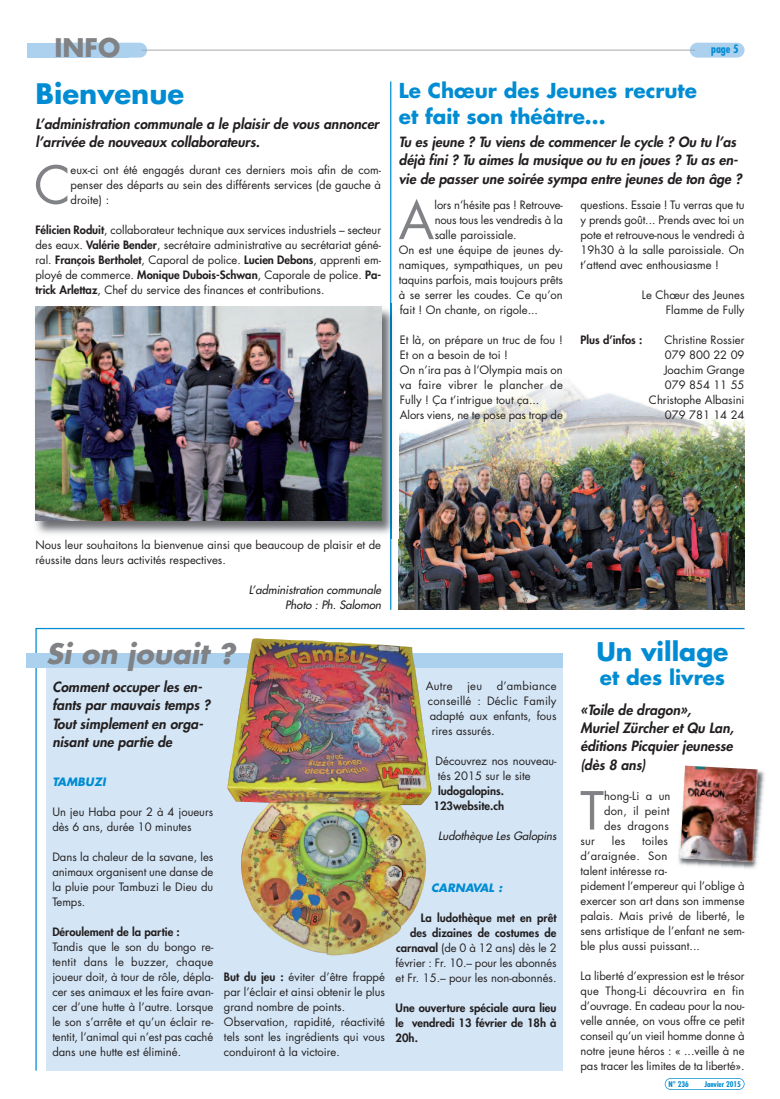
<style>
.page{position:relative;width:780px;height:1099px;background:#fff}
.page>*{position:absolute;margin:0;border:0;box-sizing:border-box;transform-origin:0 0}
.t1{font:51px "Futura";color:#808285}
.t2{font:italic 700 27.5px "Futura";letter-spacing:.005em;color:#808285}
.t3{font:700 27.5px "Futura";color:#008cd2}
.t4{font:700 25px "Futura";color:#008cd2}
.t5{font:700 25px "Futura";color:#808285}
.t6{font:700 20px/26.1px "Futura";color:#008cd2}
.t7{font:italic 800 13.75px/18.4px "Futura";letter-spacing:.005em;color:#231f20}
.t8{font:11.25px/15px "Futura";color:#231f20;text-align:justify}
.t9{font:800 11.25px/15px "Futura";color:#231f20;text-align:center}
.t10{font:italic 11.25px/15px "Futura";letter-spacing:.005em;color:#231f20;text-align:right}
.t11{font:11.25px "Futura";letter-spacing:.02em;color:#231f20}
.t12{font:italic 700 11.25px "Futura";letter-spacing:.005em;color:#008cd2}
.t13{font:700 condensed 11.25px "Futura";color:#008cd2}
.t14{font:700 condensed 7.62px "Futura";color:#008cd2}
.s1{font-weight:800}
</style>
<div class="page">
<img style="left:399px;top:379px;width:345px;height:230px">
<hr style="left:390px;top:81px;width:1px;height:528px;background:#008cd2">
<div style="left:689px;top:43px;width:55px;height:15px;background:#acd1ee;border-radius:7px"></div>
<hr style="left:35px;top:628px;width:2px;height:442px;background:#008cd2">
<div style="left:46px;top:657px;width:516px;height:413px;background:#d4e6f6"></div>
<div style="left:27px;top:653px;width:535px;height:15px;background:#acd1ee"></div>
<hr style="left:36px;top:628px;width:708px;height:1px;background:#008cd2">
<div style="left:664px;top:1078px;width:80px;height:11px;border:1px solid #008cd2;border-radius:6px"></div>
<img style="left:227px;top:638px;width:204px;height:317px">
<img style="left:678px;top:769px;width:87px;height:100px">
<img style="left:680px;top:765px;width:77px;height:96px">
<div style="left:65px;top:43px;width:82px;height:15px;background:#acd1ee;border-radius:7px"></div>
<div style="left:27px;top:43px;width:101px;height:15px;background:#acd1ee"></div>
<hr style="left:141px;top:50px;width:554px;height:1px;background:#a8a9ad">
<img style="left:35px;top:303px;width:358px;height:235px">
<img style="left:390px;top:303px;width:1px;height:235px">
<img style="left:35px;top:307px;width:346px;height:214px">
<h3 class="t5" style="left:54px;top:37px;width:67px">INFO</h3>
<h2 class="t3" style="left:35px;top:81px;width:150px">Bienvenue</h2>
<p class="t7" style="left:35px;top:116px;width:345px">L’administration communale a le plaisir de vous annoncer l’arrivée de nouveaux collaborateurs.</p>
<h1 class="t1" style="left:34px;top:162px;width:38px">C</h1>
<p class="t8" style="left:71px;top:163px;width:312px">eux-ci ont été engagés durant ces derniers mois afin de com&shy;penser des départs au sein des différents services (de gauche à droite) :</p>
<p class="t8" style="left:35px;top:223px;width:347px"><span class="s1">Félicien Roduit</span>, collaborateur technique aux services industriels – secteur des eaux. <span class="s1">Valérie Bender</span>, secrétaire administrative au secrétariat géné&shy;ral. <span class="s1">François Bertholet</span>, Caporal de police. <span class="s1">Lucien Debons</span>, apprenti em&shy;ployé de commerce. <span class="s1">Monique Dubois-Schwan</span>, Caporale de police. <span class="s1">Pa&shy;trick Arlettaz</span>, Chef du service des finances et contributions.</p>
<p class="t13" style="left:711px;top:44px;width:29px">page 5</p>
<h3 class="t6" style="left:399px;top:79px;width:299px">Le Chœur des Jeunes recrute et fait son théâtre...</h3>
<p class="t7" style="left:399px;top:134px;width:344px">Tu es jeune ? Tu viens de commencer le cycle ? Ou tu l’as déjà fini ? Tu aimes la musique ou tu en joues ? Tu as en&shy;vie de passer une soirée sympa entre jeunes de ton âge ?</p>
<h1 class="t1" style="left:398px;top:197px;width:37px">A</h1>
<p class="t8" style="left:434px;top:198px;width:130px">lors n’hésite pas ! Retrouve-</p>
<p class="t8" style="left:434px;top:213px;width:130px">nous tous les vendredis à la</p>
<p class="t8" style="left:434px;top:228px;width:83px">salle paroissiale.</p>
<p class="t8" style="left:399px;top:243px;width:165px">On est une équipe de jeunes dy-</p>
<p class="t8" style="left:399px;top:258px;width:165px">namiques, sympathiques, un peu</p>
<p class="t8" style="left:399px;top:273px;width:165px">taquins parfois, mais toujours prêts</p>
<p class="t8" style="left:399px;top:288px;width:165px">à se serrer les coudes. Ce qu’on</p>
<p class="t8" style="left:400px;top:303px;width:140px">fait ! On chante, on rigole...</p>
<p class="t8" style="left:400px;top:333px;width:164px;text-align:left">Et là, on prépare un truc de fou !<br>Et on a besoin de toi !<br>On n’ira pas à l’Olympia mais on va faire vibrer le plancher de<br>Fully ! Ça t’intrigue tout ça...<br>Alors viens, ne te pose pas trop de</p>
<p class="t8" style="left:580px;top:198px;width:165px">questions. Essaie ! Tu verras que tu y prends goût... Prends avec toi un pote et retrouve-nous le vendredi à 19h30 à la salle paroissiale. On t’attend avec enthousiasme !</p>
<p class="t8" style="left:641px;top:288px;width:104px;text-align:right">Le Chœur des Jeunes<br>Flamme de Fully</p>
<p class="t9" style="left:580px;top:333px;width:63px">Plus d’infos :</p>
<p class="t8" style="left:649px;top:333px;width:97px;text-align:right">Christine Rossier<br>079 800 22 09<br>Joachim Grange<br>079 854 11 55<br>Christophe Albasini<br>079 781 14 24</p>
<p class="t8" style="left:35px;top:538px;width:347px">Nous leur souhaitons la bienvenue ainsi que beaucoup de plaisir et de réussite dans leurs activités respectives.</p>
<p class="t10" style="left:249px;top:583px;width:134px">L’administration communale<br>Photo : Ph. Salomon</p>
<h2 class="t2" style="left:46px;top:641px;width:190px">Si on jouait ?</h2>
<p class="t7" style="left:52px;top:679px;width:159px">Comment occuper les en&shy;fants par mauvais temps ?<br>Tout simplement en orga&shy;nisant une partie de</p>
<p class="t12" style="left:52px;top:776px;width:55px">TAMBUZI</p>
<p class="t8" style="left:52px;top:805px;width:162px">Un jeu Haba pour 2 à 4 joueurs dès 6 ans, durée 10 minutes</p>
<p class="t8" style="left:52px;top:850px;width:162px">Dans la chaleur de la savane, les animaux organisent une danse de la pluie pour Tambuzi le Dieu du Temps.</p>
<p class="t9" style="left:52px;top:925px;width:129px">Déroulement de la partie :</p>
<p class="t8" style="left:52px;top:940px;width:162px">Tandis que le son du bongo re&shy;tentit dans le buzzer, chaque joueur doit, à tour de rôle, dépla&shy;cer ses animaux et les faire avan&shy;cer d’une hutte à l’autre. Lorsque le son s’arrête et qu’un éclair re&shy;tentit, l’animal qui n’est pas caché dans une hutte est éliminé.</p>
<p class="t8" style="left:224px;top:970px;width:162px;text-align:left"><span class="s1">But du jeu :</span> éviter d’être frappé par l’éclair et ainsi obtenir le plus grand nombre de points.<br>Observation, rapidité, réactivité tels sont les ingrédients qui vous conduiront à la victoire.</p>
<p class="t8" style="left:426px;top:679px;width:28px">Autre</p>
<p class="t8" style="left:467px;top:679px;width:16px">jeu</p>
<p class="t11" style="left:496px;top:681px;width:61px">d’ambiance</p>
<p class="t11" style="left:428px;top:696px;width:130px">conseillé : Déclic Family</p>
<p class="t8" style="left:430px;top:709px;width:128px">adapté aux enfants, fous</p>
<p class="t8" style="left:432px;top:724px;width:65px">rires assurés.</p>
<p class="t8" style="left:435px;top:754px;width:122px">Découvrez nos nouveau&shy;tés 2015 sur le site</p>
<p class="t9" style="left:433px;top:784px;width:72px">ludogalopins.<br>123website.ch</p>
<p class="t10" style="left:438px;top:829px;width:120px">Ludothèque Les Galopins</p>
<p class="t12" style="left:431px;top:882px;width:73px">CARNAVAL :</p>
<p class="t8" style="left:395px;top:910px;width:162px;text-align:right"><span class="s1">La ludothèque met en prêt<br>des dizaines de costumes de carnaval</span> (de 0 à 12 ans) dès le 2 février : Fr. 10.– pour les abonnés et Fr. 15.– pour les non-abonnés.</p>
<p class="t9" style="left:395px;top:1000px;width:162px;text-align:justify">Une ouverture spéciale aura lieu le vendredi 13 février de 18h à 20h.</p>
<h3 class="t4" style="left:596px;top:640px;width:133px">Un village</h3>
<h3 class="t6" style="left:600px;top:666px;width:127px">et des livres</h3>
<p class="t7" style="left:580px;top:701px;width:155px">«Toile de dragon»,<br>Muriel Zürcher et Qu Lan, éditions Picquier jeunesse (dès 8 ans)</p>
<h1 class="t1" style="left:580px;top:787px;width:25px">T</h1>
<p class="t8" style="left:604px;top:788px;width:68px">hong-Li a un don, il peint des dragons</p>
<p class="t8" style="left:580px;top:833px;width:16px">sur</p>
<p class="t8" style="left:612px;top:833px;width:15px">les</p>
<p class="t8" style="left:580px;top:833px;width:165px;text-align:left;text-indent:62px">toiles<br>d’araignée. Son<br>talent intéresse ra-<br>pidement l’empereur qui l’oblige à exercer son art dans son immense palais. Mais privé de liberté, le sens artistique de l’enfant ne sem&shy;ble plus aussi puissant...</p>
<p class="t8" style="left:580px;top:968px;width:165px">La liberté d’expression est le trésor que Thong-Li découvrira en fin d’ouvrage. En cadeau pour la nou&shy;velle année, on vous offre ce petit conseil qu’un vieil homme donne à notre jeune héros : « ...veille à ne pas tracer les limites de ta liberté».</p>
<p class="t14" style="left:668px;top:1080px;width:22px">N° 236</p>
<p class="t14" style="left:704px;top:1080px;width:38px">Janvier 2015</p>
</div>
